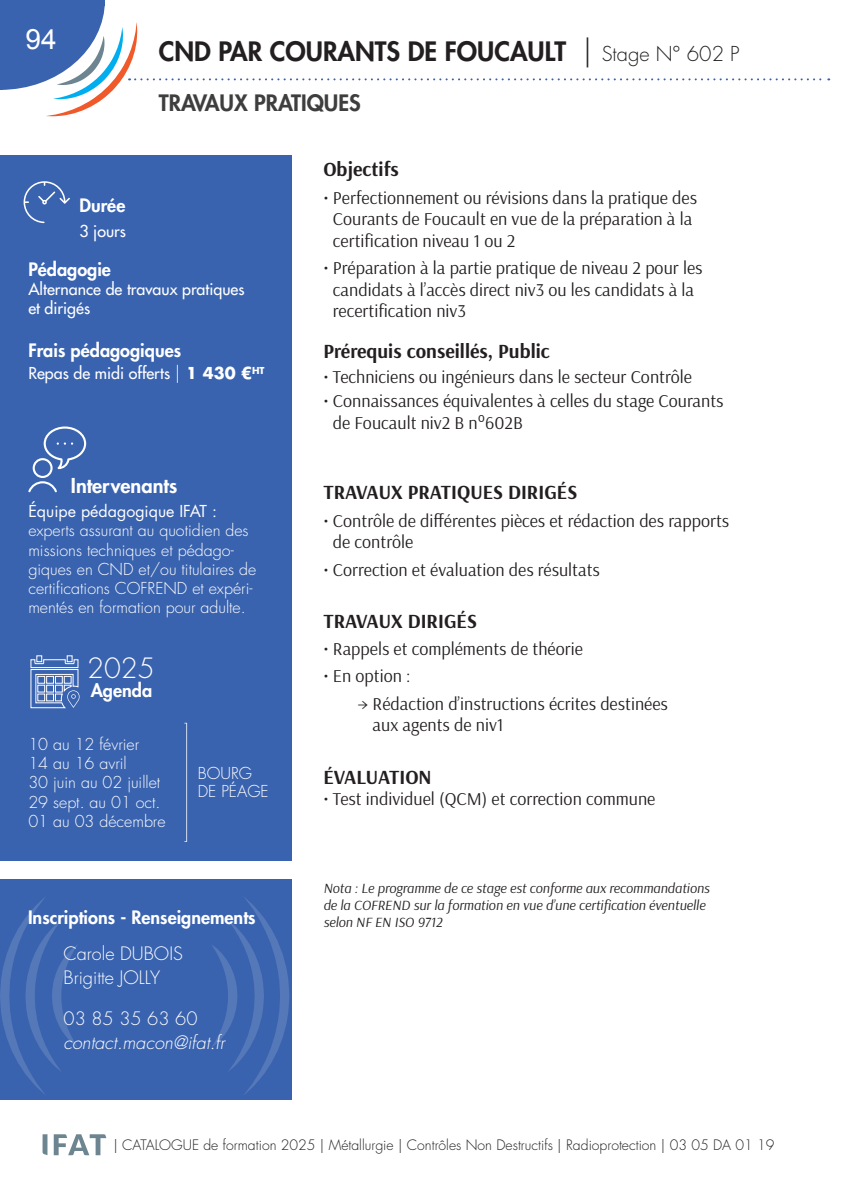
<style>
.page{position:relative;width:851px;height:1191px;background:#fff}
.page>*{position:absolute;margin:0;border:0;box-sizing:border-box;transform-origin:0 0}
.t1{font:28px "Arial";color:#fff}
.t2{font:300 27.2px "Futura Std";color:#fff}
.t3{font:800 26px "Futura Std";color:#231f20}
.t4{font:800 22px "Futura Std";color:#3e3e3f}
.t5{font:700 20px "Arsenal";color:#231f20}
.t6{font:800 20px "Futura Std";color:#fff}
.t7{font:18px/21.6px "Arsenal";color:#231f20}
.t8{font:800 18px "Futura Std";color:#fff}
.t9{font:300 18px/24px "Futura Std";color:#fff}
.t10{font:italic 300 18px "Futura Std";color:#fff}
.t11{font:300 16px/19.2px "Futura Std";color:#fff}
.t12{font:500 16px/19.2px "Futura Std";color:#fff}
.t13{font:16px "Futura Std";color:#fff}
.t14{font:italic 14px/16.8px "Arsenal";color:#231f20}
.t15{font:300 14px "Futura Std";color:#231f20}
.s1{font-weight:300;font-size:30px}
.s2{font-weight:300;font-size:20px}
.s3{font-weight:300;font-size:18px}
.s4{font-weight:700}
</style>
<div class="page">
<svg style="left:43px;top:1134px;width:4px;height:21px"></svg>
<svg style="left:54px;top:1134px;width:52px;height:21px"></svg>
<svg style="left:3px;top:6px;width:826px;height:110px"></svg>
<div style="left:0;top:155px;width:292px;height:706px;background:#3a63af"></div>
<div style="left:0;top:879px;width:292px;height:220px;background:#3a63af"></div>
<svg style="left:212px;top:897px;width:77px;height:198px"></svg>
<svg style="left:0;top:897px;width:77px;height:197px"></svg>
<div style="left:0;top:0;width:105px;height:6px;background:#3a63af"></div>
<hr style="left:0;top:0;width:3px;height:90px;background:#3a63af">
<svg style="left:28px;top:426px;width:58px;height:66px"></svg>
<svg style="left:30px;top:655px;width:50px;height:53px"></svg>
<svg style="left:24px;top:181px;width:46px;height:42px"></svg>
<svg style="left:184px;top:723px;width:3px;height:119px"></svg>
<h1 class="t1" style="left:26px;top:21px;width:33px">94</h1>
<h3 class="t3" style="left:159px;top:35px;width:582px">CND PAR COURANTS DE FOUCAULT <span class="s1">|</span> <span class="s2">Stage N° 602 P</span></h3>
<p class="t4" style="left:159px;top:89px;width:203px">TRAVAUX PRATIQUES</p>
<p class="t8" style="left:79px;top:194px;width:47px">Durée</p>
<p class="t12" style="left:79px;top:222px;width:48px">3 jours</p>
<p class="t8" style="left:28px;top:258px;width:84px">Pédagogie</p>
<p class="t12" style="left:28px;top:279px;width:217px">Alternance de travaux pratiques et dirigés</p>
<p class="t8" style="left:28px;top:339px;width:154px">Frais pédagogiques</p>
<p class="t12" style="left:28px;top:363px;width:238px">Repas de midi offerts <span class="s3">|</span> <span class="s4">1 430 €</span><sup>HT</sup></p>
<p class="t6" style="left:71px;top:472px;width:108px">Intervenants</p>
<p class="t13" style="left:28px;top:501px;width:190px">Équipe pédagogique IFAT :</p>
<p class="t11" style="left:28px;top:521px;width:229px">experts assurant au quotidien des missions techniques et pédago&shy;giques en CND et/ou titulaires de certifications COFREND et expéri&shy;mentés en formation pour adulte.</p>
<h2 class="t2" style="left:87px;top:651px;width:69px">2025</h2>
<p class="t8" style="left:91px;top:678px;width:63px">Agenda</p>
<p class="t11" style="left:28px;top:735px;width:139px">10 au 12 février<br>14 au 16 avril<br>30 juin au 02 juillet<br>29 sept. au 01 oct.<br>01 au 03 décembre</p>
<p class="t11" style="left:198px;top:765px;width:72px;line-height:18px">BOURG<br>DE PÉAGE</p>
<p class="t8" style="left:28px;top:905px;width:229px">Inscriptions - Renseignements</p>
<p class="t9" style="left:63px;top:942px;width:121px">Carole DUBOIS<br>Brigitte JOLLY</p>
<p class="t9" style="left:63px;top:1007px;width:135px">03 85 35 63 60</p>
<p class="t10" style="left:63px;top:1031px;width:163px">contact.macon@ifat.fr</p>
<p class="t5" style="left:323px;top:155px;width:77px">Objectifs</p>
<p class="t7" style="left:333px;top:186px;width:365px;text-indent:-10px">• Perfectionnement ou révisions dans la pratique des<br>Courants de Foucault en vue de la préparation à la certification niveau 1 ou 2</p>
<p class="t7" style="left:333px;top:257px;width:371px;text-indent:-10px">• Préparation à la partie pratique de niveau 2 pour les candidats à l’accès direct niv3 ou les candidats à la recertification niv3</p>
<p class="t5" style="left:323px;top:337px;width:228px">Prérequis conseillés, Public</p>
<p class="t7" style="left:323px;top:365px;width:370px">• Techniciens ou ingénieurs dans le secteur Contrôle</p>
<p class="t7" style="left:333px;top:390px;width:392px;text-indent:-10px">• Connaissances équivalentes à celles du stage Courants de Foucault niv2 B n°602B</p>
<p class="t5" style="left:323px;top:478px;width:255px">TRAVAUX PRATIQUES DIRIGÉS</p>
<p class="t7" style="left:333px;top:509px;width:398px;text-indent:-10px">• Contrôle de différentes pièces et rédaction des rapports de contrôle</p>
<p class="t7" style="left:323px;top:558px;width:278px">• Correction et évaluation des résultats</p>
<p class="t5" style="left:323px;top:607px;width:155px">TRAVAUX DIRIGÉS</p>
<p class="t7" style="left:323px;top:638px;width:261px">• Rappels et compléments de théorie</p>
<p class="t7" style="left:323px;top:665px;width:89px">• En option :</p>
<p class="t7" style="left:372px;top:692px;width:297px;text-indent:-15px">→ Rédaction d’instructions écrites destinées aux agents de niv1</p>
<p class="t5" style="left:323px;top:763px;width:110px">ÉVALUATION</p>
<p class="t7" style="left:323px;top:788px;width:333px">• Test individuel (QCM) et correction commune</p>
<p class="t14" style="left:323px;top:880px;width:387px">Nota : Le programme de ce stage est conforme aux recommandations de la COFREND sur la formation en vue d’une certification éventuelle selon NF EN ISO 9712</p>
<p class="t15" style="left:113px;top:1136px;width:662px">| CATALOGUE de formation 2025 | Métallurgie | Contrôles Non Destructifs | Radioprotection | 03 05 DA 01 19</p>
</div>
